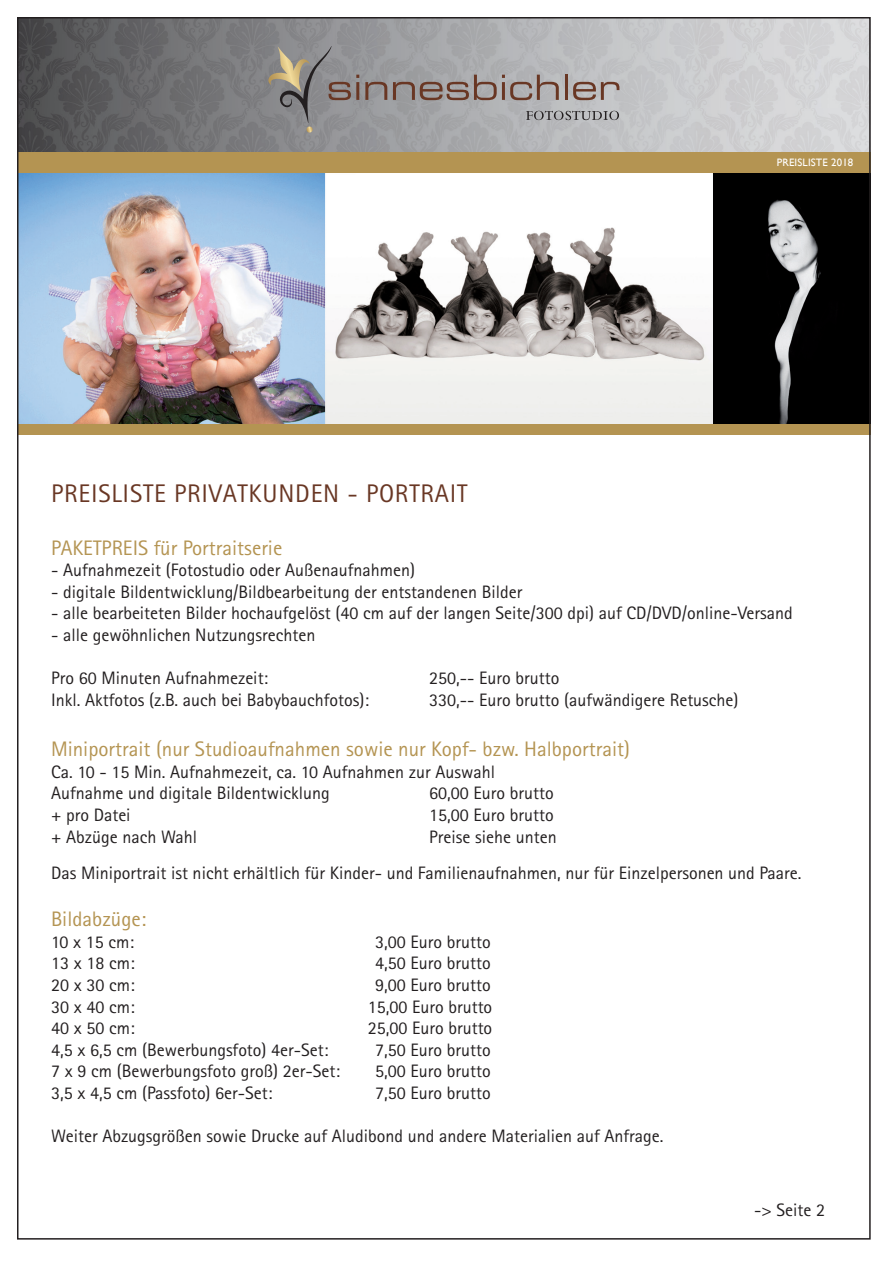
<style>
.page{position:relative;width:893px;height:1263px;background:#fff}
.page>*{position:absolute;margin:0;border:0;box-sizing:border-box;transform-origin:0 0}
.t1{font:25.5px "Rotis Sans Serif";letter-spacing:.03em;color:#693724}
.t2{font:21px "Rotis Sans Serif";color:#b49452}
.t3{font:18px/21.6px "Rotis Sans Serif";color:#231f20}
.t4{font:10.8px "Gill Sans";letter-spacing:.015em;color:#fff}
</style>
<div class="page">
<img style="left:20px;top:20px;width:848px;height:133px">
<img style="left:20px;top:173px;width:848px;height:252px">
<div style="left:17px;top:425px;width:854px;height:10px;background:#b49452"></div>
<div style="left:17px;top:153px;width:854px;height:20px;background:#b49452"></div>
<svg style="left:365px;top:82px;width:22px;height:18px"></svg>
<svg style="left:393px;top:75px;width:166px;height:25px;background:#988b88"></svg>
<hr style="left:565px;top:75px;width:3px;height:25px;background:#693724">
<svg style="left:573px;top:82px;width:46px;height:18px"></svg>
<svg style="left:268px;top:46px;width:91px;height:87px;background:#8c8986"></svg>
<svg style="left:526px;top:111px;width:93px;height:9px"></svg>
<p class="t4" style="left:777px;top:156px;width:78px">PREISLISTE 2018</p>
<h1 class="t1" style="left:51px;top:478px;width:418px">PREISLISTE PRIVATKUNDEN - PORTRAIT</h1>
<p class="t2" style="left:51px;top:535px;width:233px">PAKETPREIS für Portraitserie</p>
<p class="t3" style="left:51px;top:559px;width:366px">- Aufnahmezeit (Fotostudio oder Außenaufnahmen)</p>
<p class="t3" style="left:51px;top:581px;width:473px">- digitale Bildentwicklung/Bildbearbeitung der entstandenen Bilder</p>
<p class="t3" style="left:51px;top:602px;width:743px">- alle bearbeiteten Bilder hochaufgelöst (40 cm auf der langen Seite/300 dpi) auf CD/DVD/online-Versand</p>
<p class="t3" style="left:51px;top:624px;width:266px">- alle gewöhnlichen Nutzungsrechten</p>
<p class="t3" style="left:51px;top:667px;width:219px">Pro 60 Minuten Aufnahmezeit:</p>
<p class="t3" style="left:429px;top:667px;width:132px">250,-- Euro brutto</p>
<p class="t3" style="left:51px;top:689px;width:320px">Inkl. Aktfotos (z.B. auch bei Babybauchfotos):</p>
<p class="t3" style="left:429px;top:689px;width:311px">330,-- Euro brutto (aufwändigere Retusche)</p>
<p class="t2" style="left:51px;top:737px;width:580px">Miniportrait (nur Studioaufnahmen sowie nur Kopf- bzw. Halbportrait)</p>
<p class="t3" style="left:51px;top:761px;width:445px">Ca. 10 - 15 Min. Aufnahmezeit, ca. 10 Aufnahmen zur Auswahl<br>Aufnahme und digitale Bildentwicklung</p>
<p class="t3" style="left:429px;top:782px;width:126px">60,00 Euro brutto</p>
<p class="t3" style="left:51px;top:804px;width:81px">+ pro Datei</p>
<p class="t3" style="left:429px;top:804px;width:126px">15,00 Euro brutto</p>
<p class="t3" style="left:51px;top:826px;width:148px">+ Abzüge nach Wahl</p>
<p class="t3" style="left:51px;top:818px;width:752px;line-height:36.6px;text-indent:378px">Preise siehe unten<br>Das Miniportrait ist nicht erhältlich für Kinder- und Familienaufnahmen, nur für Einzelpersonen und Paare.</p>
<p class="t2" style="left:51px;top:906px;width:97px">Bildabzüge:</p>
<p class="t3" style="left:51px;top:931px;width:84px">10 x 15 cm:</p>
<p class="t3" style="left:375px;top:931px;width:117px">3,00 Euro brutto</p>
<p class="t3" style="left:51px;top:952px;width:85px">13 x 18 cm:</p>
<p class="t3" style="left:375px;top:952px;width:117px">4,50 Euro brutto</p>
<p class="t3" style="left:51px;top:974px;width:85px">20 x 30 cm:</p>
<p class="t3" style="left:375px;top:974px;width:117px">9,00 Euro brutto</p>
<p class="t3" style="left:51px;top:995px;width:85px">30 x 40 cm:</p>
<p class="t3" style="left:368px;top:995px;width:126px">15,00 Euro brutto</p>
<p class="t3" style="left:51px;top:1017px;width:85px">40 x 50 cm:</p>
<p class="t3" style="left:368px;top:1017px;width:126px">25,00 Euro brutto</p>
<p class="t3" style="left:51px;top:1039px;width:279px">4,5 x 6,5 cm (Bewerbungsfoto) 4er-Set:</p>
<p class="t3" style="left:375px;top:1039px;width:117px">7,50 Euro brutto</p>
<p class="t3" style="left:51px;top:1060px;width:291px">7 x 9 cm (Bewerbungsfoto groß) 2er-Set:</p>
<p class="t3" style="left:375px;top:1060px;width:117px">5,00 Euro brutto</p>
<p class="t3" style="left:51px;top:1082px;width:223px">3,5 x 4,5 cm (Passfoto) 6er-Set:</p>
<p class="t3" style="left:375px;top:1082px;width:117px">7,50 Euro brutto</p>
<p class="t3" style="left:51px;top:1125px;width:614px">Weiter Abzugsgrößen sowie Drucke auf Aludibond und andere Materialien auf Anfrage.</p>
<p class="t3" style="left:754px;top:1199px;width:72px">-&gt; Seite 2</p>
</div>
